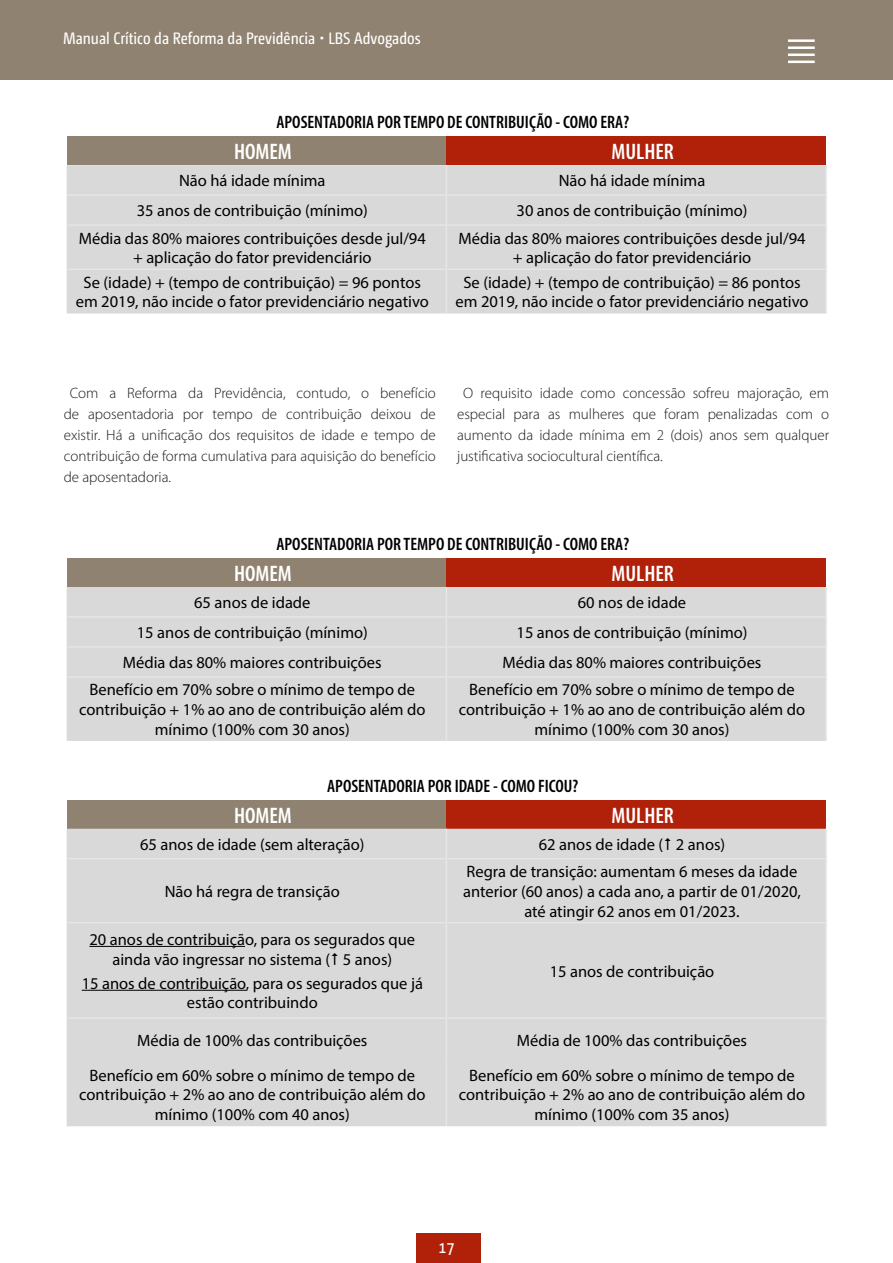
<style>
.page{position:relative;width:893px;height:1263px;background:#fff}
.page>*{position:absolute;margin:0;border:0;box-sizing:border-box;transform-origin:0 0}
.t1{font:600 condensed 22.5px "Myriad Pro";color:#fff}
.t2{font:600 condensed 18px "Myriad Pro";color:#000}
.t3{font:18px "Camingo Dos Pro Cd";color:#fff}
.t4{font:16.5px/19.8px "Myriad Pro";color:#000;text-align:center}
.t5{font:16.5px "Camingo Dos Pro Cd";color:#fff}
.t6{font:300 15px/21px "Myriad Pro";color:#1a1a1a;text-align:justify}
</style>
<div class="page">
<div style="left:0;top:0;width:893px;height:80px;background:#908270"></div>
<div style="left:416px;top:1233px;width:64px;height:30px;background:#b12009"></div>
<div style="left:788px;top:39px;width:27px;height:3px;border:2px solid #fff"></div>
<div style="left:788px;top:46px;width:27px;height:3px;border:2px solid #fff"></div>
<div style="left:788px;top:54px;width:27px;height:2px;border:2px solid #fff"></div>
<div style="left:788px;top:61px;width:27px;height:2px;border:2px solid #fff"></div>
<div style="left:67px;top:136px;width:379px;height:29px;background:#908270"></div>
<div style="left:446px;top:136px;width:380px;height:29px;background:#b12009"></div>
<div style="left:67px;top:165px;width:758px;height:148px;background:#d9d9d9"></div>
<hr style="left:825px;top:165px;width:2px;height:29px;background:#e6e6e6">
<hr style="left:825px;top:196px;width:2px;height:28px;background:#e6e6e6">
<hr style="left:825px;top:226px;width:2px;height:43px;background:#e6e6e6">
<hr style="left:825px;top:270px;width:2px;height:43px;background:#e6e6e6">
<hr style="left:67px;top:194px;width:379px;height:2px;background:#e6e6e6">
<hr style="left:446px;top:194px;width:381px;height:2px;background:#e6e6e6">
<svg style="left:446px;top:165px;width:1px;height:59px"></svg>
<hr style="left:67px;top:224px;width:379px;height:2px;background:#e6e6e6">
<hr style="left:446px;top:224px;width:381px;height:2px;background:#e6e6e6">
<hr style="left:446px;top:226px;width:1px;height:43px;background:#e6e6e6">
<hr style="left:67px;top:269px;width:379px;height:1px;background:#e6e6e6">
<hr style="left:446px;top:269px;width:381px;height:1px;background:#e6e6e6">
<hr style="left:446px;top:270px;width:1px;height:43px;background:#e6e6e6">
<div style="left:67px;top:558px;width:379px;height:29px;background:#908270"></div>
<div style="left:446px;top:558px;width:380px;height:29px;background:#b12009"></div>
<div style="left:67px;top:587px;width:758px;height:154px;background:#d9d9d9"></div>
<hr style="left:825px;top:587px;width:2px;height:29px;background:#e6e6e6">
<hr style="left:825px;top:618px;width:2px;height:28px;background:#e6e6e6">
<hr style="left:825px;top:648px;width:2px;height:28px;background:#e6e6e6">
<hr style="left:825px;top:678px;width:2px;height:63px;background:#e6e6e6">
<hr style="left:67px;top:616px;width:379px;height:2px;background:#e6e6e6">
<hr style="left:446px;top:616px;width:381px;height:2px;background:#e6e6e6">
<hr style="left:67px;top:646px;width:379px;height:2px;background:#e6e6e6">
<hr style="left:446px;top:646px;width:381px;height:2px;background:#e6e6e6">
<svg style="left:446px;top:587px;width:1px;height:89px"></svg>
<hr style="left:67px;top:676px;width:379px;height:2px;background:#e6e6e6">
<hr style="left:446px;top:676px;width:381px;height:2px;background:#e6e6e6">
<hr style="left:446px;top:678px;width:1px;height:63px;background:#e6e6e6">
<div style="left:67px;top:800px;width:379px;height:29px;background:#908270"></div>
<div style="left:446px;top:800px;width:380px;height:29px;background:#b12009"></div>
<div style="left:67px;top:829px;width:758px;height:297px;background:#d9d9d9"></div>
<hr style="left:825px;top:829px;width:2px;height:29px;background:#e6e6e6">
<hr style="left:825px;top:859px;width:2px;height:63px;background:#e6e6e6">
<hr style="left:825px;top:923px;width:2px;height:94px;background:#e6e6e6">
<hr style="left:825px;top:1019px;width:2px;height:43px;background:#e6e6e6">
<hr style="left:825px;top:1062px;width:2px;height:64px;background:#e6e6e6">
<svg style="left:446px;top:829px;width:1px;height:29px"></svg>
<hr style="left:67px;top:858px;width:379px;height:1px;background:#e6e6e6">
<hr style="left:446px;top:858px;width:381px;height:1px;background:#e6e6e6">
<hr style="left:446px;top:859px;width:1px;height:63px;background:#e6e6e6">
<hr style="left:67px;top:922px;width:379px;height:1px;background:#e6e6e6">
<hr style="left:446px;top:922px;width:381px;height:1px;background:#e6e6e6">
<hr style="left:446px;top:923px;width:1px;height:94px;background:#e6e6e6">
<hr style="left:67px;top:1017px;width:379px;height:2px;background:#e6e6e6">
<hr style="left:446px;top:1017px;width:381px;height:2px;background:#e6e6e6">
<hr style="left:446px;top:1019px;width:1px;height:43px;background:#e6e6e6">
<hr style="left:446px;top:1062px;width:1px;height:64px;background:#e6e6e6">
<hr style="left:89px;top:946px;width:156px;height:1px;background:#000">
<hr style="left:82px;top:990px;width:164px;height:1px;background:#000">
<svg style="left:665px;top:838px;width:6px;height:12px"></svg>
<svg style="left:332px;top:952px;width:6px;height:12px"></svg>
<p class="t5" style="left:63px;top:29px;width:359px">Manual Crítico da Reforma da Previdência • LBS Advogados</p>
<p class="t2" style="left:276px;top:111px;width:354px">APOSENTADORIA POR TEMPO DE CONTRIBUIÇÃO - COMO ERA?</p>
<h1 class="t1" style="left:234px;top:138px;width:59px">HOMEM</h1>
<h1 class="t1" style="left:611px;top:138px;width:64px">MULHER</h1>
<p class="t4" style="left:179px;top:171px;width:148px">Não há idade mínima</p>
<p class="t4" style="left:559px;top:171px;width:148px">Não há idade mínima</p>
<p class="t4" style="left:137px;top:201px;width:232px">35 anos de contribuição (mínimo)</p>
<p class="t4" style="left:516px;top:201px;width:232px">30 anos de contribuição (mínimo)</p>
<p class="t4" style="left:79px;top:228px;width:349px">Média das 80% maiores contribuições desde jul/94 + aplicação do fator previdenciário</p>
<p class="t4" style="left:458px;top:228px;width:349px">Média das 80% maiores contribuições desde jul/94 + aplicação do fator previdenciário</p>
<p class="t4" style="left:76px;top:272px;width:355px">Se (idade) + (tempo de contribuição) = 96 pontos em 2019, não incide o fator previdenciário negativo</p>
<p class="t4" style="left:455px;top:272px;width:355px">Se (idade) + (tempo de contribuição) = 86 pontos em 2019, não incide o fator previdenciário negativo</p>
<p class="t6" style="left:64px;top:383px;width:374px;text-indent:6px">Com a Reforma da Previdência, contudo, o benefício de aposentadoria por tempo de contribuição deixou de existir. Há a unificação dos requisitos de idade e tempo de contribuição de forma cumulativa para aquisição do benefício de aposentadoria.</p>
<p class="t6" style="left:457px;top:383px;width:374px;text-indent:6px">O requisito idade como concessão sofreu majoração, em especial para as mulheres que foram penalizadas com o aumento da idade mínima em 2 (dois) anos sem qualquer justificativa sociocultural científica.</p>
<p class="t2" style="left:276px;top:533px;width:354px">APOSENTADORIA POR TEMPO DE CONTRIBUIÇÃO - COMO ERA?</p>
<h1 class="t1" style="left:234px;top:560px;width:59px">HOMEM</h1>
<h1 class="t1" style="left:611px;top:560px;width:64px">MULHER</h1>
<p class="t4" style="left:194px;top:592px;width:118px">65 anos de idade</p>
<p class="t4" style="left:578px;top:592px;width:110px">60 nos de idade</p>
<p class="t4" style="left:137px;top:622px;width:232px">15 anos de contribuição (mínimo)</p>
<p class="t4" style="left:516px;top:622px;width:232px">15 anos de contribuição (mínimo)</p>
<p class="t4" style="left:123px;top:652px;width:260px">Média das 80% maiores contribuições</p>
<p class="t4" style="left:502px;top:652px;width:260px">Média das 80% maiores contribuições</p>
<p class="t4" style="left:79px;top:680px;width:348px">Benefício em 70% sobre o mínimo de tempo de contribuição + 1% ao ano de contribuição além do mínimo (100% com 30 anos)</p>
<p class="t4" style="left:459px;top:680px;width:348px">Benefício em 70% sobre o mínimo de tempo de contribuição + 1% ao ano de contribuição além do mínimo (100% com 30 anos)</p>
<p class="t2" style="left:327px;top:774px;width:253px">APOSENTADORIA POR IDADE - COMO FICOU?</p>
<h1 class="t1" style="left:234px;top:801px;width:59px">HOMEM</h1>
<h1 class="t1" style="left:611px;top:801px;width:64px">MULHER</h1>
<p class="t4" style="left:140px;top:834px;width:226px">65 anos de idade (sem alteração)</p>
<p class="t4" style="left:539px;top:834px;width:188px">62 anos de idade ( 2 anos)</p>
<p class="t4" style="left:165px;top:881px;width:177px">Não há regra de transição</p>
<p class="t4" style="left:463px;top:861px;width:339px">Regra de transição: aumentam 6 meses da idade anterior (60 anos) a cada ano, a partir de 01/2020, até atingir 62 anos em 01/2023.</p>
<p class="t4" style="left:89px;top:929px;width:327px">20 anos de contribuição, para os segurados que ainda vão ingressar no sistema ( 5 anos)</p>
<p class="t4" style="left:82px;top:973px;width:343px">15 anos de contribuição, para os segurados que já estão contribuindo</p>
<p class="t4" style="left:550px;top:961px;width:166px">15 anos de contribuição</p>
<p class="t4" style="left:137px;top:1031px;width:232px">Média de 100% das contribuições</p>
<p class="t4" style="left:517px;top:1031px;width:232px">Média de 100% das contribuições</p>
<p class="t4" style="left:79px;top:1065px;width:348px">Benefício em 60% sobre o mínimo de tempo de contribuição + 2% ao ano de contribuição além do mínimo (100% com 40 anos)</p>
<p class="t4" style="left:459px;top:1065px;width:348px">Benefício em 60% sobre o mínimo de tempo de contribuição + 2% ao ano de contribuição além do mínimo (100% com 35 anos)</p>
<p class="t3" style="left:438px;top:1236px;width:18px">17</p>
</div>
